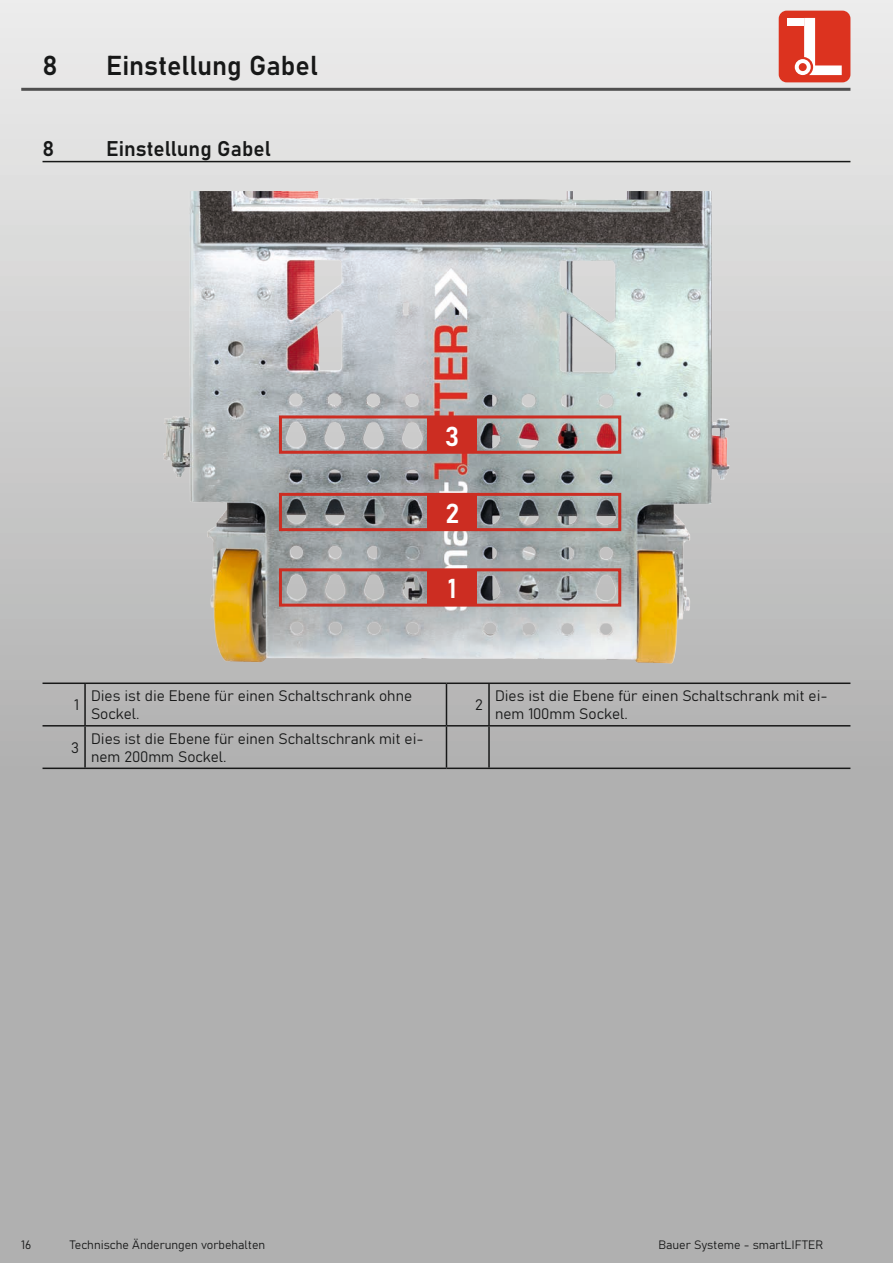
<style>
.page{position:relative;width:893px;height:1263px;background:#fff}
.page>*{position:absolute;margin:0;border:0;box-sizing:border-box;transform-origin:0 0}
.t1{font:27px "Bahnschrift";color:#171818}
.t2{font:27px "Bahnschrift";color:#fff}
.t3{font:21px "Bahnschrift";color:#171818}
.t4{font:15px/18px "Bahnschrift";color:#171818}
.t5{font:12px "Bahnschrift";color:#171818}
</style>
<div class="page">
<div style="left:0;top:0;width:893px;height:1263px;background:linear-gradient(to bottom,#e4e4e4,#a1a1a2)"></div>
<div style="left:779px;top:11px;width:71px;height:71px;background:#dc331f;border-radius:8px"></div>
<div style="left:787px;top:18px;width:17px;height:7px;background:#fff"></div>
<svg style="left:795px;top:18px;width:47px;height:57px"></svg>
<hr style="left:21px;top:88px;width:829px;height:3px;background:#4f4f4f">
<hr style="left:43px;top:161px;width:807px;height:1px;background:#171818">
<img style="left:159px;top:191px;width:575px;height:483px">
<div style="left:279px;top:415px;width:342px;height:39px;border:3px solid #cc2d22"></div>
<div style="left:428px;top:418px;width:49px;height:34px;background:#cc2d22"></div>
<hr style="left:43px;top:682px;width:42px;height:2px;background:#171818">
<hr style="left:85px;top:682px;width:361px;height:2px;background:#171818">
<hr style="left:84px;top:684px;width:2px;height:41px;background:#171818">
<hr style="left:446px;top:682px;width:43px;height:2px;background:#171818">
<hr style="left:446px;top:684px;width:1px;height:41px;background:#171818">
<hr style="left:489px;top:682px;width:361px;height:2px;background:#171818">
<hr style="left:488px;top:684px;width:2px;height:41px;background:#171818">
<hr style="left:43px;top:725px;width:42px;height:1px;background:#171818">
<hr style="left:85px;top:725px;width:361px;height:1px;background:#171818">
<hr style="left:84px;top:726px;width:2px;height:41px;background:#171818">
<hr style="left:446px;top:725px;width:43px;height:1px;background:#171818">
<hr style="left:446px;top:726px;width:1px;height:41px;background:#171818">
<hr style="left:489px;top:725px;width:361px;height:1px;background:#171818">
<hr style="left:488px;top:726px;width:2px;height:41px;background:#171818">
<hr style="left:43px;top:767px;width:42px;height:2px;background:#171818">
<hr style="left:85px;top:767px;width:361px;height:2px;background:#171818">
<hr style="left:446px;top:767px;width:43px;height:2px;background:#171818">
<hr style="left:489px;top:767px;width:361px;height:2px;background:#171818">
<div style="left:279px;top:493px;width:342px;height:38px;border:3px solid #cc2d22"></div>
<div style="left:279px;top:568px;width:342px;height:39px;border:3px solid #cc2d22"></div>
<div style="left:428px;top:495px;width:49px;height:34px;background:#cc2d22"></div>
<div style="left:428px;top:570px;width:49px;height:35px;background:#cc2d22"></div>
<p class="t1" style="left:43px;top:45px;width:17px">8</p>
<p class="t1" style="left:106px;top:45px;width:213px">Einstellung Gabel</p>
<p class="t3" style="left:43px;top:132px;width:13px">8</p>
<p class="t3" style="left:106px;top:132px;width:166px">Einstellung Gabel</p>
<p class="t2" style="left:445px;top:415px;width:16px">3</p>
<p class="t2" style="left:445px;top:492px;width:15px">2</p>
<p class="t2" style="left:448px;top:568px;width:10px">1</p>
<p class="t4" style="left:74px;top:695px;width:6px">1</p>
<p class="t4" style="left:91px;top:686px;width:323px">Dies ist die Ebene für einen Schaltschrank ohne<br>Sockel.</p>
<p class="t4" style="left:475px;top:695px;width:9px">2</p>
<p class="t4" style="left:495px;top:686px;width:334px">Dies ist die Ebene für einen Schaltschrank mit ei&shy;nem 100mm Sockel.</p>
<p class="t4" style="left:71px;top:738px;width:9px">3</p>
<p class="t4" style="left:91px;top:729px;width:334px">Dies ist die Ebene für einen Schaltschrank mit ei&shy;nem 200mm Sockel.</p>
<p class="t5" style="left:21px;top:1235px;width:12px">16</p>
<p class="t5" style="left:70px;top:1235px;width:197px">Technische Änderungen vorbehalten</p>
<p class="t5" style="left:658px;top:1235px;width:166px">Bauer Systeme - smartLIFTER</p>
</div>
